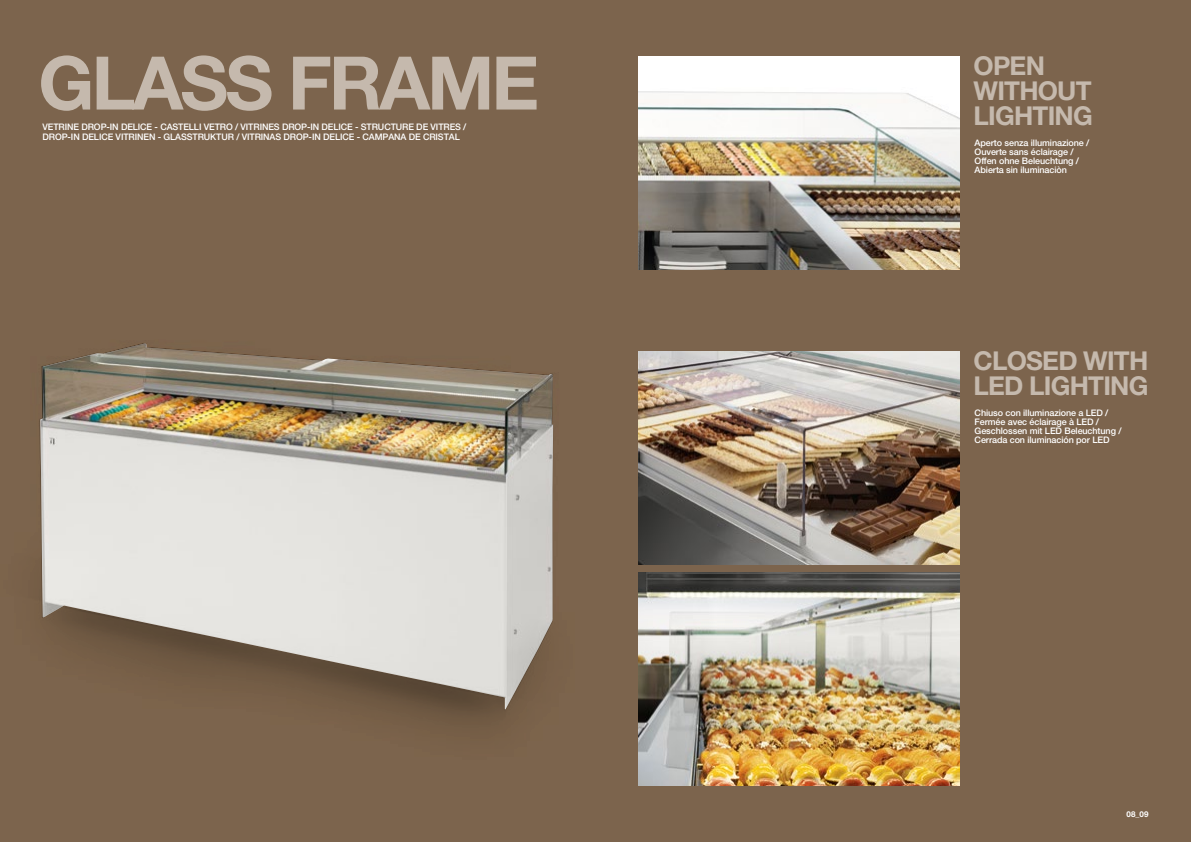
<style>
.page{position:relative;width:1191px;height:842px;background:#7c644d}
.page>*{position:absolute;margin:0;border:0;box-sizing:border-box;transform-origin:0 0}
.t1{font:700 74px "Helvetica Neue LT Std";letter-spacing:-.04em;color:#c5b9ad}
.t2{font:700 26px/25px "Helvetica Neue LT Std";letter-spacing:-.03em;color:#c5b9ad}
.t3{font:500 9px/9px "Helvetica Neue LT Std";letter-spacing:-.01em;color:#fff}
.t4{font:700 8px "Helvetica Neue LT Std";color:#fff}
</style>
<div class="page">
<img style="left:638px;top:57px;width:321px;height:212px">
<img style="left:638px;top:351px;width:321px;height:213px">
<img style="left:638px;top:573px;width:321px;height:212px">
<img style="left:39px;top:343px;width:469px;height:382px">
<img style="left:40px;top:344px;width:513px;height:366px">
<h1 class="t1" style="left:38px;top:37px;width:502px">GLASS FRAME</h1>
<p class="t3" style="left:43px;top:122px;width:425px;line-height:10px">VETRINE DROP-IN DELICE - CASTELLI VETRO / VITRINES DROP-IN DELICE - STRUCTURE DE VITRES /<br>DROP-IN DELICE VITRINEN - GLASSTRUKTUR / VITRINAS DROP-IN DELICE - CAMPANA DE CRISTAL</p>
<h2 class="t2" style="left:973px;top:53px;width:121px">OPEN<br>WITHOUT<br>LIGHTING</h2>
<p class="t3" style="left:974px;top:138px;width:116px">Aperto senza illuminazione /<br>Ouverte sans éclairage /<br>Offen ohne Beleuchtung /<br>Abierta sin iluminaciòn</p>
<h2 class="t2" style="left:973px;top:348px;width:176px">CLOSED WITH<br>LED LIGHTING</h2>
<p class="t3" style="left:974px;top:408px;width:148px">Chiuso con illuminazione a LED /<br>Fermée avec éclairage à LED /<br>Geschlossen mit LED Beleuchtung /<br>Cerrada con iluminación por LED</p>
<p class="t4" style="left:1126px;top:809px;width:23px">08_09</p>
</div>
